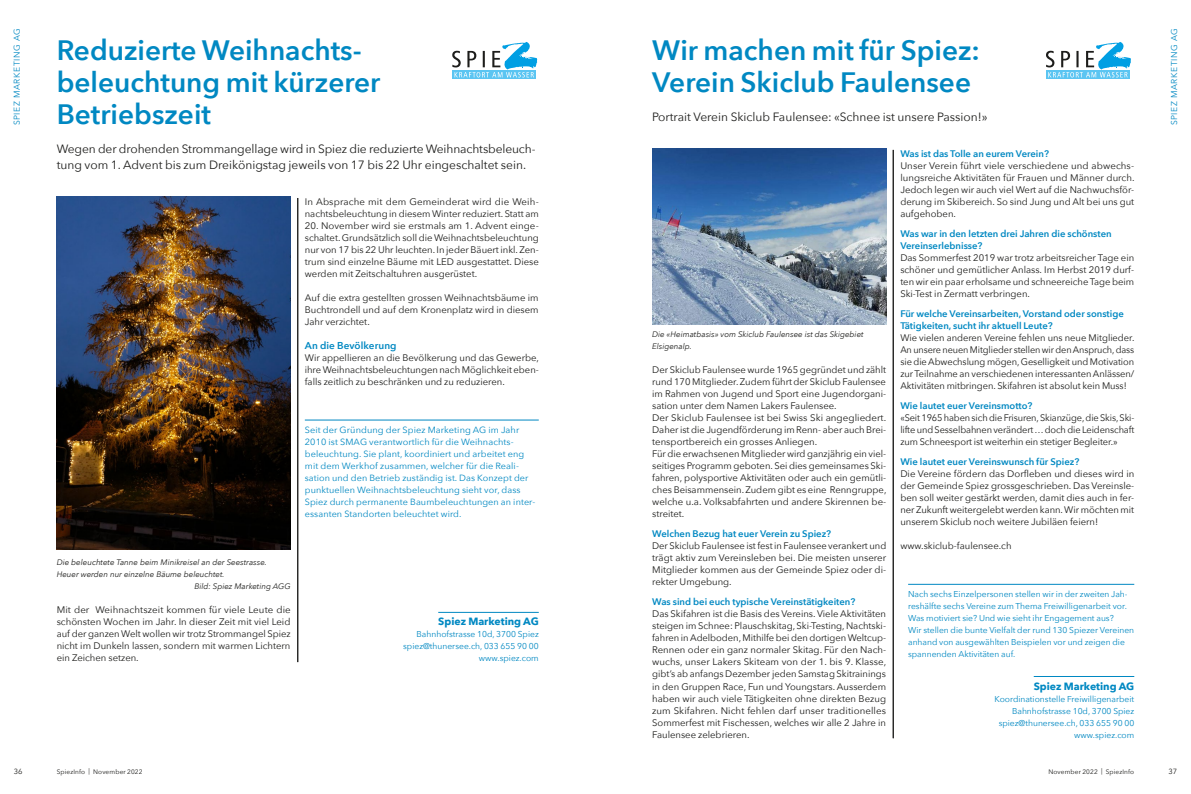
<style>
.page{position:relative;width:1191px;height:794px;background:#fff}
.page>*{position:absolute;margin:0;border:0;box-sizing:border-box;transform-origin:0 0}
.t1{font:600 28px/32px "Avenir Next";color:#0088c2}
.t2{font:12px/16px "Avenir Next";color:#1d1d1b}
.t3{font:700 10.5px "Avenir Next";color:#0088c2}
.t4{font:600 10px "Avenir Next";letter-spacing:.01em;color:#0088c2}
.t5{font:9.5px/12px "Avenir Next";color:#1d1d1b;text-align:justify}
.t6{font:600 9.5px/12px "Avenir Next";color:#0088c2}
.t7{font:9px/12px "Avenir Next";letter-spacing:.01em;color:#0088c2}
.t8{font:8.5px/12px "Avenir Next";color:#0088c2;text-align:right}
.t9{font:8.5px "Avenir Next";letter-spacing:.07em;color:#0088c2}
.t10{font:italic 8px/12px "Avenir Next";color:#1d1d1b}
.t11{font:7.5px "Avenir Next";color:#1d1d1b}
.t12{font:6.5px "Avenir Next";letter-spacing:.02em;color:#1d1d1b}
</style>
<div class="page">
<img style="left:57px;top:197px;width:234px;height:353px">
<hr style="left:305px;top:420px;width:234px;height:1px;background:#0088c2">
<hr style="left:297px;top:198px;width:1px;height:464px;background:#1d1d1b">
<svg style="left:452px;top:77px;width:84px;height:2px"></svg>
<svg style="left:452px;top:42px;width:85px;height:35px"></svg>
<hr style="left:438px;top:612px;width:101px;height:1px;background:#0088c2">
<hr style="left:893px;top:150px;width:1px;height:588px;background:#1d1d1b">
<img style="left:652px;top:149px;width:234px;height:176px">
<svg style="left:1046px;top:77px;width:83px;height:2px"></svg>
<svg style="left:1046px;top:42px;width:85px;height:35px"></svg>
<hr style="left:1033px;top:676px;width:101px;height:1px;background:#0088c2">
<hr style="left:908px;top:584px;width:226px;height:1px;background:#0088c2">
<p class="t9" style="left:10px;top:125px;width:98px;rotate:-90deg">SPIEZ MARKETING AG</p>
<p class="t9" style="left:1167px;top:125px;width:98px;rotate:-90deg">SPIEZ MARKETING AG</p>
<h1 class="t1" style="left:652px;top:34px;width:329px">Wir machen mit für Spiez:<br>Verein Skiclub Faulensee</h1>
<p class="t2" style="left:652px;top:108px;width:337px">Portrait Verein Skiclub Faulensee: «Schnee ist unsere Passion!»</p>
<h1 class="t1" style="left:57px;top:34px;width:325px">Reduzierte Weihnachts&shy;beleuchtung mit kürzerer<br>Betriebszeit</h1>
<p class="t2" style="left:57px;top:140px;width:480px">Wegen der drohenden Strommangellage wird in Spiez die reduzierte Weihnachtsbeleuch&shy;tung vom 1. Advent bis zum Dreikönigstag jeweils von 17 bis 22 Uhr eingeschaltet sein.</p>
<p class="t6" style="left:900px;top:147px;width:150px">Was ist das Tolle an eurem Verein?</p>
<p class="t5" style="left:900px;top:159px;width:236px">Unser Verein führt viele verschiedene und abwechs&shy;lungsreiche Aktivitäten für Frauen und Männer durch.<br>Jedoch legen wir auch viel Wert auf die Nachwuchsför&shy;derung im Skibereich. So sind Jung und Alt bei uns gut aufgehoben.</p>
<p class="t6" style="left:900px;top:227px;width:213px">Was war in den letzten drei Jahren die schönsten<br>Vereinserlebnisse?</p>
<p class="t5" style="left:900px;top:251px;width:235px">Das Sommerfest 2019 war trotz arbeitsreicher Tage ein schöner und gemütlicher Anlass. Im Herbst 2019 durf&shy;ten wir ein paar erholsame und schneereiche Tage beim Ski-Test in Zermatt verbringen.</p>
<p class="t6" style="left:900px;top:307px;width:225px">Für welche Vereinsarbeiten, Vorstand oder sonstige<br>Tätigkeiten, sucht ihr aktuell Leute?</p>
<p class="t5" style="left:900px;top:331px;width:236px">Wie vielen anderen Vereine fehlen uns neue Mitglieder.<br>An unsere neuen Mitglieder stellen wir den Anspruch, dass sie die Abwechslung mögen, Geselligkeit und Motivation zur Teilnahme an verschiedenen interessanten Anlässen/ Aktivitäten mitbringen. Skifahren ist absolut kein Muss!</p>
<p class="t6" style="left:900px;top:399px;width:134px">Wie lautet euer Vereinsmotto?</p>
<p class="t5" style="left:900px;top:411px;width:235px">«Seit 1965 haben sich die Frisuren, Skianzüge, die Skis, Ski&shy;lifte und Sesselbahnen verändert… doch die Leidenschaft zum Schneesport ist weiterhin ein stetiger Begleiter.»</p>
<p class="t6" style="left:900px;top:455px;width:180px">Wie lautet euer Vereinswunsch für Spiez?</p>
<p class="t5" style="left:900px;top:467px;width:235px">Die Vereine fördern das Dorfleben und dieses wird in der Gemeinde Spiez grossgeschrieben. Das Vereinsle&shy;ben soll weiter gestärkt werden, damit dies auch in fer&shy;ner Zukunft weitergelebt werden kann. Wir möchten mit unserem Skiclub noch weitere Jubiläen feiern!</p>
<p class="t5" style="left:900px;top:539px;width:113px">www.skiclub-faulensee.ch</p>
<p class="t5" style="left:305px;top:195px;width:235px">In Absprache mit dem Gemeinderat wird die Weih&shy;nachtsbeleuchtung in diesem Winter reduziert. Statt am</p>
<p class="t5" style="left:305px;top:219px;width:236px">20. November wird sie erstmals am 1. Advent einge&shy;schaltet. Grundsätzlich soll die Weihnachtsbeleuchtung nur von 17 bis 22 Uhr leuchten. In jeder Bäuert inkl. Zen&shy;trum sind einzelne Bäume mit LED ausgestattet. Diese werden mit Zeitschaltuhren ausgerüstet.</p>
<p class="t5" style="left:305px;top:291px;width:235px">Auf die extra gestellten grossen Weihnachtsbäume im Buchtrondell und auf dem Kronenplatz wird in diesem Jahr verzichtet.</p>
<p class="t4" style="left:305px;top:337px;width:93px">An die Bevölkerung</p>
<p class="t5" style="left:305px;top:351px;width:236px">Wir appellieren an die Bevölkerung und das Gewerbe, ihre Weihnachtsbeleuchtungen nach Möglichkeit eben&shy;falls zeitlich zu beschränken und zu reduzieren.</p>
<p class="t10" style="left:652px;top:328px;width:213px">Die «Heimatbasis» vom Skiclub Faulensee ist das Skigebiet<br>Elsigenalp.</p>
<p class="t5" style="left:652px;top:363px;width:236px;text-align:left">Der Skiclub Faulensee wurde 1965 gegründet und zählt rund 170 Mitglieder. Zudem führt der Skiclub Faulensee im Rahmen von Jugend und Sport eine Jugendorgani&shy;sation unter dem Namen Lakers Faulensee.<br>Der Skiclub Faulensee ist bei Swiss Ski angegliedert.<br>Daher ist die Jugendförderung im Renn- aber auch Brei&shy;tensportbereich ein grosses Anliegen.<br>Für die erwachsenen Mitglieder wird ganzjährig ein viel&shy;seitiges Programm geboten. Sei dies gemeinsames Ski&shy;fahren, polysportive Aktivitäten oder auch ein gemütli&shy;ches Beisammensein. Zudem gibt es eine Renngruppe, welche u.a. Volksabfahrten und andere Skirennen be&shy;streitet.</p>
<p class="t6" style="left:652px;top:527px;width:180px">Welchen Bezug hat euer Verein zu Spiez?</p>
<p class="t5" style="left:652px;top:539px;width:236px">Der Skiclub Faulensee ist fest in Faulensee verankert und trägt aktiv zum Vereinsleben bei. Die meisten unserer Mitglieder kommen aus der Gemeinde Spiez oder di&shy;rekter Umgebung.</p>
<p class="t6" style="left:652px;top:596px;width:205px">Was sind bei euch typische Vereinstätigkeiten?</p>
<p class="t5" style="left:652px;top:607px;width:236px">Das Skifahren ist die Basis des Vereins. Viele Aktivitäten steigen im Schnee: Plauschskitag, Ski-Testing, Nachtski&shy;fahren in Adelboden, Mithilfe bei den dortigen Weltcup-Rennen oder ein ganz normaler Skitag. Für den Nach&shy;wuchs, unser Lakers Skiteam von der 1. bis 9. Klasse, gibt’s ab anfangs Dezember jeden Samstag Skitrainings in den Gruppen Race, Fun und Youngstars. Ausserdem haben wir auch viele Tätigkeiten ohne direkten Bezug zum Skifahren. Nicht fehlen darf unser traditionelles Sommerfest mit Fischessen, welches wir alle 2 Jahre in Faulensee zelebrieren.</p>
<p class="t7" style="left:305px;top:423px;width:232px">Seit der Gründung der Spiez Marketing AG im Jahr 2010 ist SMAG verantwortlich für die Weihnachts&shy;beleuchtung. Sie plant, koordiniert und arbeitet eng mit dem Werkhof zusammen, welcher für die Reali&shy;sation und den Betrieb zuständig ist. Das Konzept der punktuellen Weihnachtsbeleuchtung sieht vor, dass Spiez durch permanente Baumbeleuchtungen an inter&shy;essanten Standorten beleuchtet wird.</p>
<p class="t10" style="left:57px;top:556px;width:212px">Die beleuchtete Tanne beim Minikreisel an der Seestrasse.</p>
<p class="t10" style="left:57px;top:568px;width:169px">Heuer werden nur einzelne Bäume beleuchtet.</p>
<p class="t10" style="left:194px;top:580px;width:98px">Bild: Spiez Marketing AGG</p>
<p class="t8" style="left:908px;top:588px;width:227px;text-align:left">Nach sechs Einzelpersonen stellen wir in der zweiten Jah&shy;reshälfte sechs Vereine zum Thema Freiwilligenarbeit vor.<br>Was motiviert sie? Und wie sieht ihr Engagement aus?<br>Wir stellen die bunte Vielfalt der rund 130 Spiezer Vereinen anhand von ausgewählten Beispielen vor und zeigen die spannenden Aktivitäten auf.</p>
<p class="t5" style="left:57px;top:603px;width:236px">Mit der Weihnachtszeit kommen für viele Leute die schönsten Wochen im Jahr. In dieser Zeit mit viel Leid auf der ganzen Welt wollen wir trotz Strommangel Spiez nicht im Dunkeln lassen, sondern mit warmen Lichtern ein Zeichen setzen.</p>
<p class="t3" style="left:438px;top:612px;width:102px">Spiez Marketing AG</p>
<p class="t8" style="left:403px;top:628px;width:137px">Bahnhofstrasse 10d, 3700 Spiez spiez@thunersee.ch, 033 655 90 00 www.spiez.com</p>
<p class="t3" style="left:1033px;top:676px;width:102px">Spiez Marketing AG</p>
<p class="t8" style="left:994px;top:692px;width:141px">Koordinationstelle Freiwilligenarbeit<br>Bahnhofstrasse 10d, 3700 Spiez spiez@thunersee.ch, 033 655 90 00 www.spiez.com</p>
<p class="t11" style="left:14px;top:764px;width:10px">36</p>
<p class="t12" style="left:57px;top:766px;width:87px">SpiezInfo | November 2022</p>
<p class="t12" style="left:1048px;top:766px;width:87px">November 2022 | SpiezInfo</p>
<p class="t11" style="left:1168px;top:764px;width:10px">37</p>
</div>
